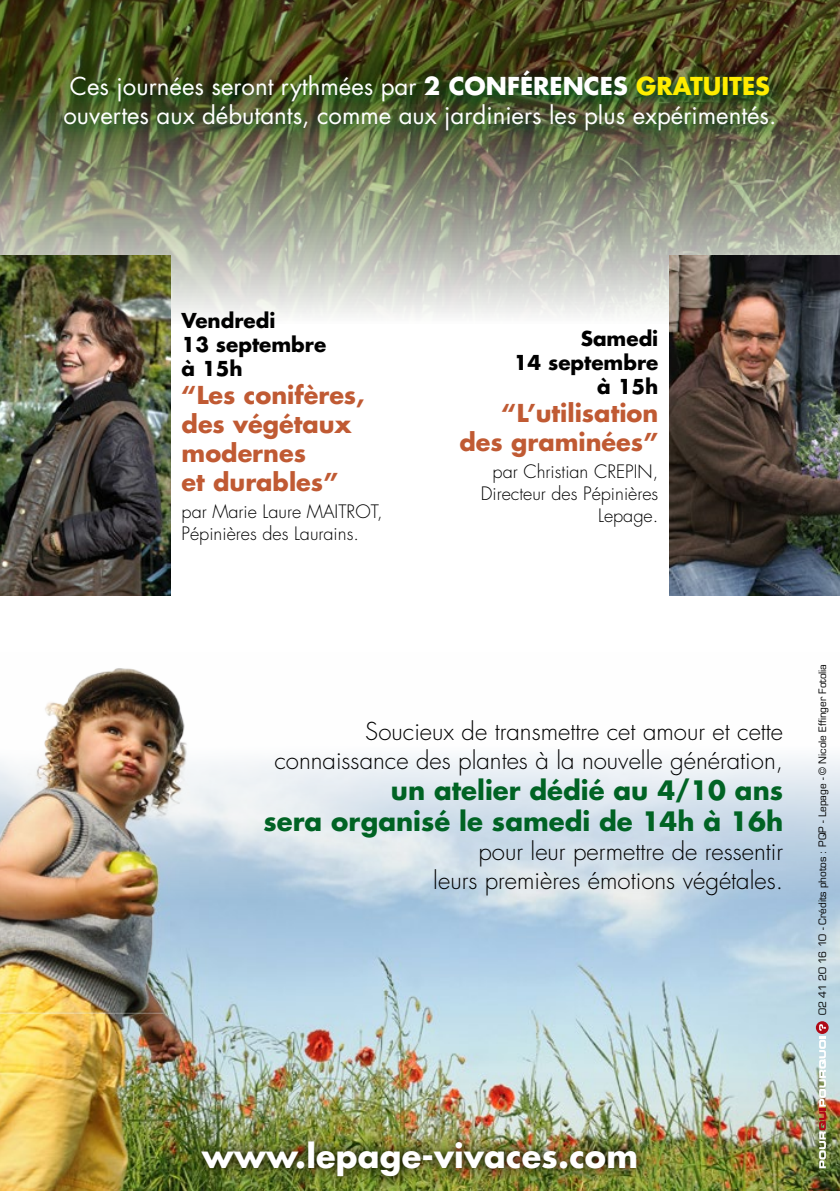
<style>
.page{position:relative;width:840px;height:1191px;background:#fff}
.page>*{position:absolute;margin:0;border:0;box-sizing:border-box;transform-origin:0 0}
.t1{font:700 32px "Futura";letter-spacing:.005em;color:#fff}
.t2{font:700 26px/31.2px "Futura Std";color:#006324;text-align:right}
.t3{font:300 24px/28.8px "Futura Std";color:#000;text-align:right}
.t4{font:24px/28.8px "Futura Std";color:#fff}
.t5{font:700 24px/28.8px "Futura Std";color:#c05a33}
.t6{font:700 20px/24px "Futura Std";color:#000}
.t7{font:300 18px/21.6px "Futura Std";color:#000}
.t8{font:10px "Eurostile LT Std";letter-spacing:-.01em;color:#000}
.s1{font-weight:700}
.s2{font-weight:700;color:#ffed00}
</style>
<div class="page">
<img style="left:669px;top:758px;width:170px;height:433px">
<img style="left:0;top:668px;width:669px;height:523px">
<img style="left:0;top:0;width:839px;height:323px">
<svg style="left:815px;top:1021px;width:13px;height:13px"></svg>
<svg style="left:818px;top:1036px;width:7px;height:132px"></svg>
<svg style="left:818px;top:1024px;width:7px;height:6px"></svg>
<img style="left:191px;top:1130px;width:457px;height:58px">
<img style="left:0;top:255px;width:170px;height:340px">
<img style="left:669px;top:255px;width:170px;height:340px">
<img style="left:53px;top:64px;width:731px;height:82px">
<p class="t4" style="left:63px;top:72px;width:714px">Ces journées seront rythmées par <span class="s1">2 conférences</span> <span class="s2">gratuites </span>ouvertes aux débutants, comme aux jardiniers les plus expérimentés.</p>
<p class="t6" style="left:181px;top:308px;width:146px">Vendredi<br>13 septembre à 15h</p>
<p class="t5" style="left:181px;top:381px;width:184px">“Les conifères, des végétaux modernes<br>et durables”</p>
<p class="t7" style="left:181px;top:501px;width:202px">par Marie Laure MAITROT,<br>Pépinières des Laurains.</p>
<p class="t6" style="left:513px;top:326px;width:146px;text-align:right">Samedi<br>14 septembre à 15h</p>
<p class="t5" style="left:459px;top:399px;width:200px;text-align:right">“L’utilisation des graminées”</p>
<p class="t7" style="left:480px;top:461px;width:179px;text-align:right">par Christian CREPIN,<br>Directeur des Pépinières<br>Lepage.</p>
<p class="t3" style="left:274px;top:717px;width:510px">Soucieux de transmettre cet amour et cette connaissance des plantes à la nouvelle génération,</p>
<p class="t2" style="left:263px;top:774px;width:521px">un atelier dédié au 4/10 ans<br>sera organisé le samedi de 14h à 16h</p>
<p class="t3" style="left:433px;top:837px;width:351px">pour leur permettre de ressentir leurs premières émotions végétales.</p>
<p class="t8" style="left:815px;top:1015px;width:353px;rotate:-90deg">02 41 20 16 10 - Crédits photos : PQP - Lepage - © Nicole Effinger Fotolia</p>
<h1 class="t1" style="left:202px;top:1135px;width:437px">www.lepage-vivaces.com</h1>
</div>
